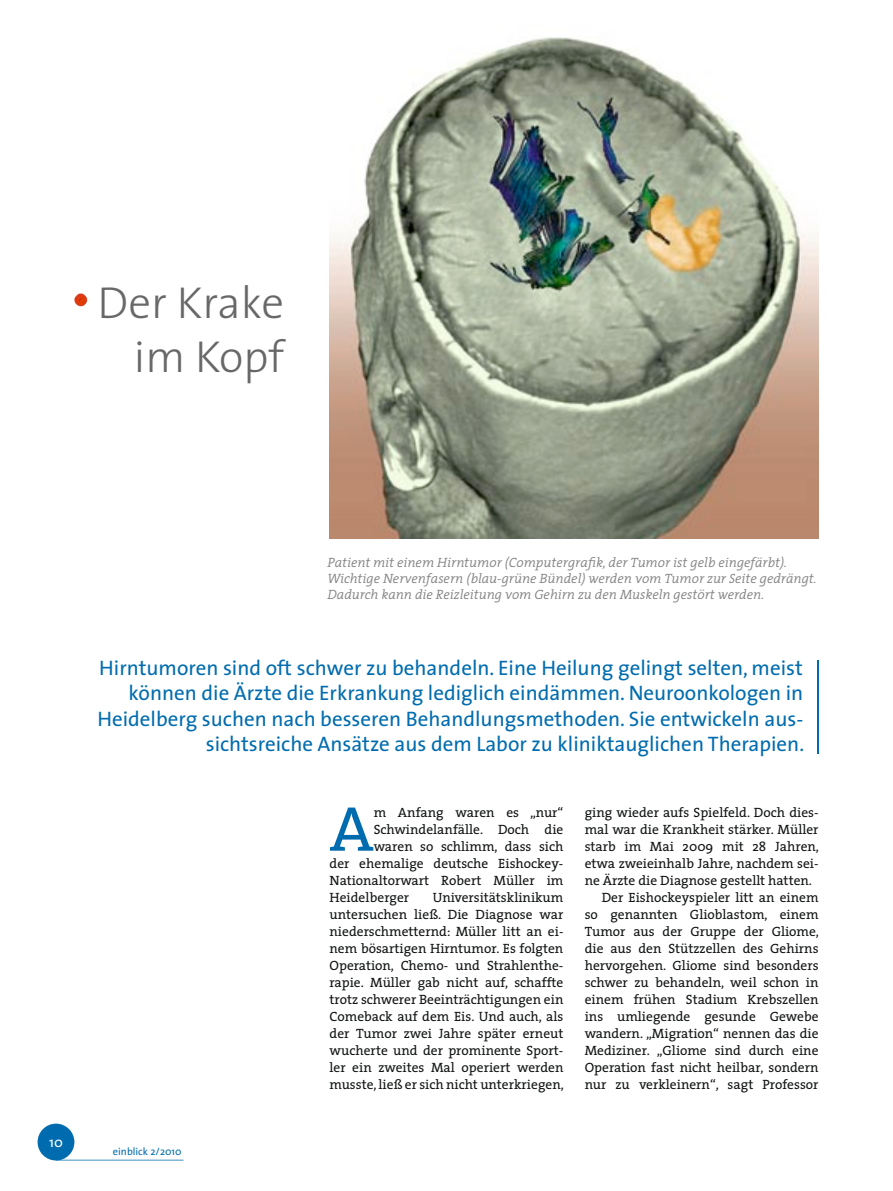
<style>
.page{position:relative;width:893px;height:1191px;background:#fff}
.page>*{position:absolute;margin:0;border:0;box-sizing:border-box;transform-origin:0 0}
.t1{font:63.9px "The Serif";color:#006caf}
.t2{font:300 45px/54px "The Sans";color:#686868;text-align:right}
.t3{font:21px/25.2px "The Sans";color:#006caf;text-align:right}
.t4{font:14.25px "The Sans";color:#fff}
.t5{font:13.5px/17px "The Serif";color:#121414;text-align:justify}
.t6{font:italic 300 13.5px/16.2px "The Serif";color:#828282}
.t7{font:10.5px "The Sans";color:#006caf}
</style>
<div class="page">
<div style="left:38px;top:1123px;width:36px;height:37px;background:#006caf;border-radius:50%"></div>
<hr style="left:56px;top:1159px;width:128px;height:1px;background:#006caf">
<img style="left:330px;top:37px;width:489px;height:501px">
<hr style="left:817px;top:660px;width:2px;height:94px;background:#006caf">
<svg style="left:74px;top:293px;width:13px;height:13px"></svg>
<h2 class="t2" style="left:98px;top:276px;width:188px">Der Krake im Kopf</h2>
<p class="t4" style="left:49px;top:1133px;width:15px">10</p>
<p class="t6" style="left:327px;top:554px;width:491px">Patient mit einem Hirntumor (Computergrafik, der Tumor ist gelb eingefärbt).<br>Wichtige Nervenfasern (blau-grüne Bündel) werden vom Tumor zur Seite gedrängt.<br>Dadurch kann die Reizleitung vom Gehirn zu den Muskeln gestört werden.</p>
<p class="t3" style="left:97px;top:655px;width:708px">Hirntumoren sind oft schwer zu behandeln. Eine Heilung gelingt selten, meist können die Ärzte die Erkrankung lediglich eindämmen. Neuroonkologen in Heidelberg suchen nach besseren Behandlungsmethoden. Sie entwickeln aus&shy;sichtsreiche Ansätze aus dem Labor zu kliniktauglichen Therapien.</p>
<p class="t7" style="left:113px;top:1144px;width:70px">einblick 2/2010</p>
<h1 class="t1" style="left:330px;top:788px;width:46px">A</h1>
<p class="t5" style="left:374px;top:803px;width:191px">m Anfang waren es „nur“</p>
<p class="t5" style="left:374px;top:820px;width:191px">Schwindelanfälle. Doch die</p>
<p class="t5" style="left:374px;top:837px;width:191px">waren so schlimm, dass sich</p>
<p class="t5" style="left:330px;top:854px;width:235px">der ehemalige deutsche Eishockey-</p>
<p class="t5" style="left:330px;top:871px;width:235px">Nationaltorwart Robert Müller im</p>
<p class="t5" style="left:330px;top:888px;width:81px">Heidelberger</p>
<p class="t5" style="left:330px;top:888px;width:236px;text-indent:103px">Universitätsklinikum untersuchen ließ. Die Diagnose war niederschmetternd: Müller litt an ei&shy;nem bösartigen Hirntumor. Es folgten Operation, Chemo- und Strahlenthe&shy;rapie. Müller gab nicht auf, schaffte trotz schwerer Beeinträchtigungen ein Comeback auf dem Eis. Und auch, als der Tumor zwei Jahre später erneut wucherte und der prominente Sport&shy;ler ein zweites Mal operiert werden musste, ließ er sich nicht unterkriegen,</p>
<p class="t5" style="left:585px;top:803px;width:235px">ging wieder aufs Spielfeld. Doch dies-</p>
<p class="t5" style="left:585px;top:820px;width:235px">mal war die Krankheit stärker. Müller</p>
<p class="t5" style="left:585px;top:837px;width:236px">starb im Mai 2009 mit 28 Jahren,</p>
<p class="t5" style="left:585px;top:854px;width:235px">etwa zweieinhalb Jahre, nachdem sei-</p>
<p class="t5" style="left:585px;top:871px;width:229px">ne Ärzte die Diagnose gestellt hatten.</p>
<p class="t5" style="left:602px;top:888px;width:218px">Der Eishockeyspieler litt an einem</p>
<p class="t5" style="left:585px;top:905px;width:235px">so genannten Glioblastom, einem</p>
<p class="t5" style="left:585px;top:923px;width:236px">Tumor aus der Gruppe der Gliome,</p>
<p class="t5" style="left:585px;top:940px;width:235px">die aus den Stützzellen des Gehirns</p>
<p class="t5" style="left:585px;top:957px;width:235px">hervorgehen. Gliome sind besonders</p>
<p class="t5" style="left:585px;top:974px;width:235px">schwer zu behandeln, weil schon in</p>
<p class="t5" style="left:585px;top:991px;width:235px">einem frühen Stadium Krebszellen</p>
<p class="t5" style="left:585px;top:1008px;width:235px">ins umliegende gesunde Gewebe</p>
<p class="t5" style="left:585px;top:1025px;width:235px">wandern. „Migration“ nennen das die</p>
<p class="t5" style="left:585px;top:1042px;width:235px">Mediziner. „Gliome sind durch eine</p>
<p class="t5" style="left:585px;top:1059px;width:235px">Operation fast nicht heilbar, sondern</p>
<p class="t5" style="left:585px;top:1076px;width:235px">nur zu verkleinern“, sagt Professor</p>
</div>
